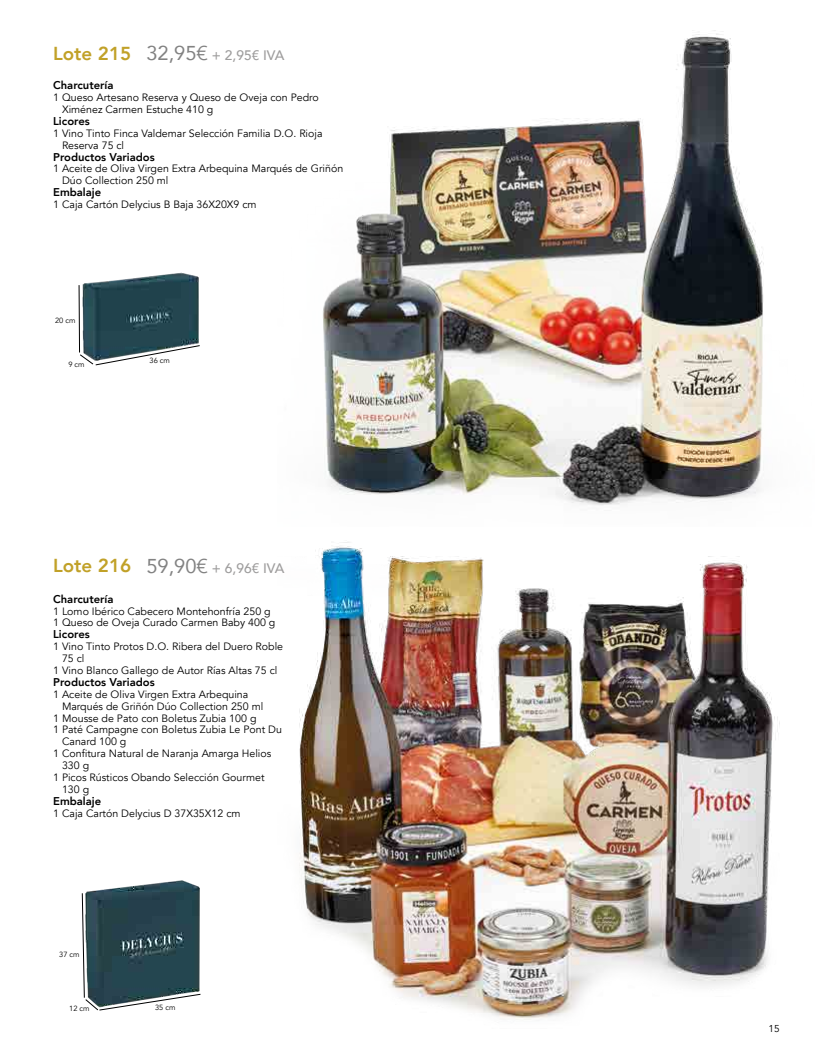
<style>
.page{position:relative;width:815px;height:1053px;background:#fff}
.page>*{position:absolute;margin:0;border:0;box-sizing:border-box;transform-origin:0 0}
.t1{font:800 18.75px "Avenir";color:#c1a128}
.t2{font:500 13.75px "Avenir";color:#9e9d9d}
.t3{font:800 11.25px "Avenir";color:#000}
.t4{font:10.62px/11.9px "Avenir";color:#000}
.t5{font:10px "Avenir";color:#000}
.t6{font:7.5px "Avenir";color:#000}
.s1{font-weight:400;font-size:20px;color:#828282}
</style>
<div class="page">
<img style="left:323px;top:30px;width:441px;height:476px">
<img style="left:299px;top:542px;width:481px;height:478px">
<img style="left:82px;top:272px;width:117px;height:13px">
<svg style="left:79px;top:285px;width:121px;height:80px"></svg>
<img style="left:81px;top:880px;width:119px;height:22px">
<svg style="left:82px;top:892px;width:119px;height:118px;background:#415b63"></svg>
<h1 class="t1" style="left:53px;top:39px;width:80px">Lote 215</h1>
<p class="t2" style="left:146px;top:43px;width:140px"><span class="s1">32,95€</span> + 2,95€ IVA</p>
<p class="t3" style="left:53px;top:77px;width:62px">Charcutería</p>
<p class="t4" style="left:62px;top:92px;width:258px;text-indent:-9px">1 Queso Artesano Reserva y Queso de Oveja con Pedro<br>Ximénez Carmen Estuche 410 g</p>
<p class="t3" style="left:53px;top:112px;width:38px">Licores</p>
<p class="t4" style="left:62px;top:127px;width:262px;text-indent:-9px">1 Vino Tinto Finca Valdemar Selección Familia D.O. Rioja<br>Reserva 75 cl</p>
<p class="t3" style="left:53px;top:148px;width:103px">Productos Variados</p>
<p class="t4" style="left:62px;top:163px;width:283px;text-indent:-9px">1 Aceite de Oliva Virgen Extra Arbequina Marqués de Griñón<br>Dúo Collection 250 ml</p>
<p class="t3" style="left:53px;top:183px;width:50px">Embalaje</p>
<p class="t4" style="left:53px;top:199px;width:205px">1 Caja Cartón Delycius B Baja 36X20X9 cm</p>
<p class="t6" style="left:55px;top:315px;width:22px">20 cm</p>
<p class="t6" style="left:68px;top:360px;width:18px">9 cm</p>
<p class="t6" style="left:150px;top:355px;width:22px">36 cm</p>
<h1 class="t1" style="left:53px;top:550px;width:80px">Lote 216</h1>
<p class="t2" style="left:146px;top:556px;width:140px"><span class="s1">59,90€</span> + 6,96€ IVA</p>
<p class="t3" style="left:53px;top:590px;width:62px">Charcutería</p>
<p class="t4" style="left:53px;top:605px;width:224px">1 Lomo Ibérico Cabecero Montehonfría 250 g<br>1 Queso de Oveja Curado Carmen Baby 400 g</p>
<p class="t3" style="left:53px;top:625px;width:38px">Licores</p>
<p class="t4" style="left:53px;top:640px;width:232px">1 Vino Tinto Protos D.O. Ribera del Duero Roble</p>
<p class="t4" style="left:62px;top:652px;width:24px">75 cl</p>
<p class="t4" style="left:53px;top:664px;width:226px">1 Vino Blanco Gallego de Autor Rías Altas 75 cl</p>
<p class="t3" style="left:53px;top:673px;width:103px">Productos Variados</p>
<p class="t4" style="left:53px;top:688px;width:197px">1 Aceite de Oliva Virgen Extra Arbequina</p>
<p class="t4" style="left:62px;top:700px;width:203px">Marqués de Griñón Dúo Collection 250 ml</p>
<p class="t4" style="left:53px;top:712px;width:205px">1 Mousse de Pato con Boletus Zubia 100 g</p>
<p class="t4" style="left:53px;top:724px;width:230px">1 Paté Campagne con Boletus Zubia Le Pont Du</p>
<p class="t4" style="left:62px;top:735px;width:66px">Canard 100 g</p>
<p class="t4" style="left:53px;top:747px;width:220px">1 Confitura Natural de Naranja Amarga Helios</p>
<p class="t4" style="left:62px;top:759px;width:29px">330 g</p>
<p class="t4" style="left:53px;top:771px;width:213px">1 Picos Rústicos Obando Selección Gourmet</p>
<p class="t4" style="left:62px;top:783px;width:29px">130 g</p>
<p class="t3" style="left:53px;top:792px;width:50px">Embalaje</p>
<p class="t4" style="left:53px;top:807px;width:189px">1 Caja Cartón Delycius D 37X35X12 cm</p>
<p class="t6" style="left:59px;top:950px;width:22px">37 cm</p>
<p class="t6" style="left:69px;top:1003px;width:22px">12 cm</p>
<p class="t6" style="left:155px;top:1002px;width:22px">35 cm</p>
<p class="t5" style="left:768px;top:1022px;width:13px">15</p>
</div>
